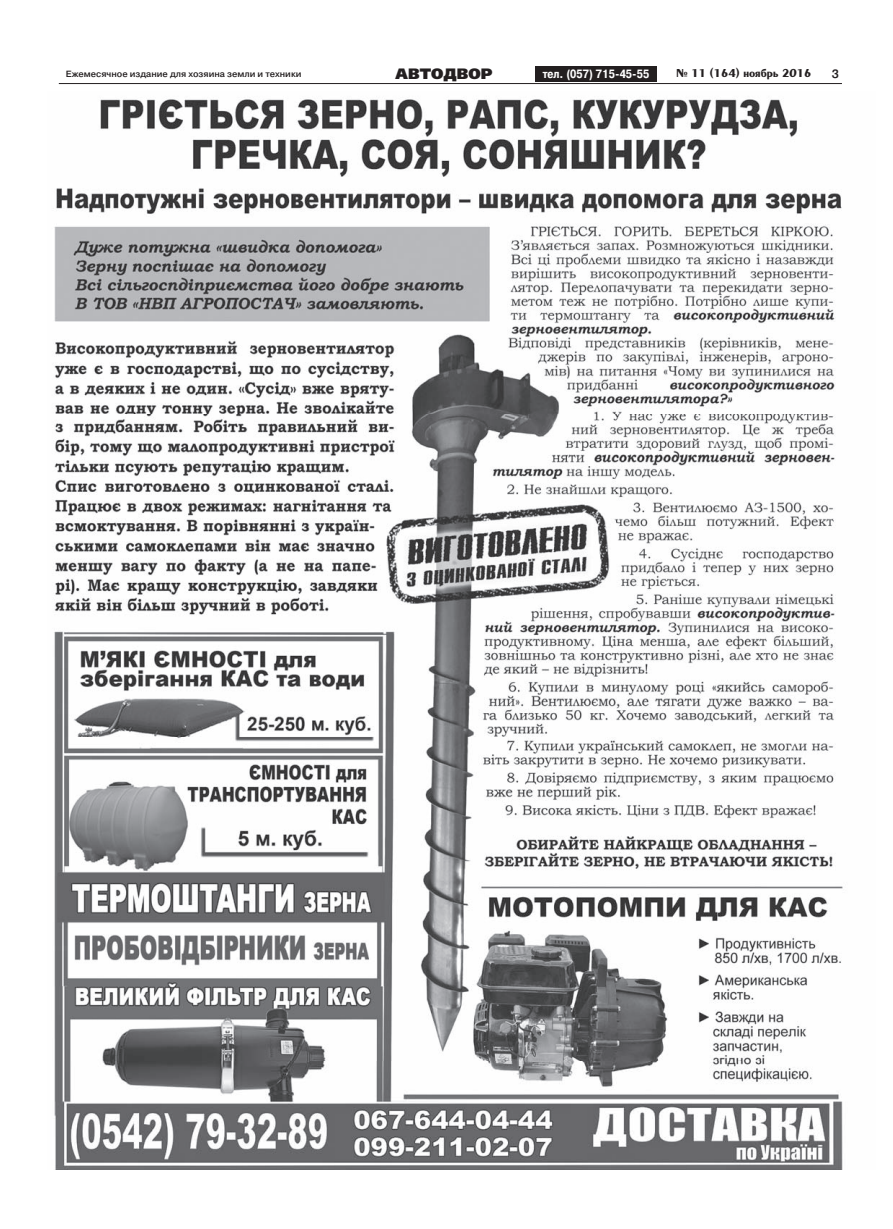
<style>
.page{position:relative;width:893px;height:1229px;background:#fff}
.page>*{position:absolute;margin:0;border:0;box-sizing:border-box;transform-origin:0 0}
.t1{font:15px "Free Set Black C";color:#231f20}
.t2{font:700 12px "Pragmatica Cond C";color:#fff}
.t3{font:700 12px "Penta";color:#231f20}
.t4{font:700 12px "Pragmatica Light C";color:#231f20}
.t5{font:700 9px "Pragmatica Light C";color:#231f20}
</style>
<div class="page">
<hr style="left:59px;top:83px;width:783px;height:1px;background:#231f20">
<div style="left:535px;top:66px;width:122px;height:15px;background:#231f20"></div>
<img style="left:54px;top:99px;width:789px;height:1070px">
<p class="t5" style="left:66px;top:69px;width:237px">Ежемесячное издание для хозяина земли и техники</p>
<h1 class="t1" style="left:396px;top:65px;width:99px">АВТОДВОР</h1>
<h2 class="t2" style="left:543px;top:67px;width:108px">тел. (057) 715-45-55</h2>
<h2 class="t3" style="left:676px;top:67px;width:137px">№ 11 (164) ноябрь 2016</h2>
<h2 class="t4" style="left:832px;top:67px;width:9px">3</h2>
</div>
